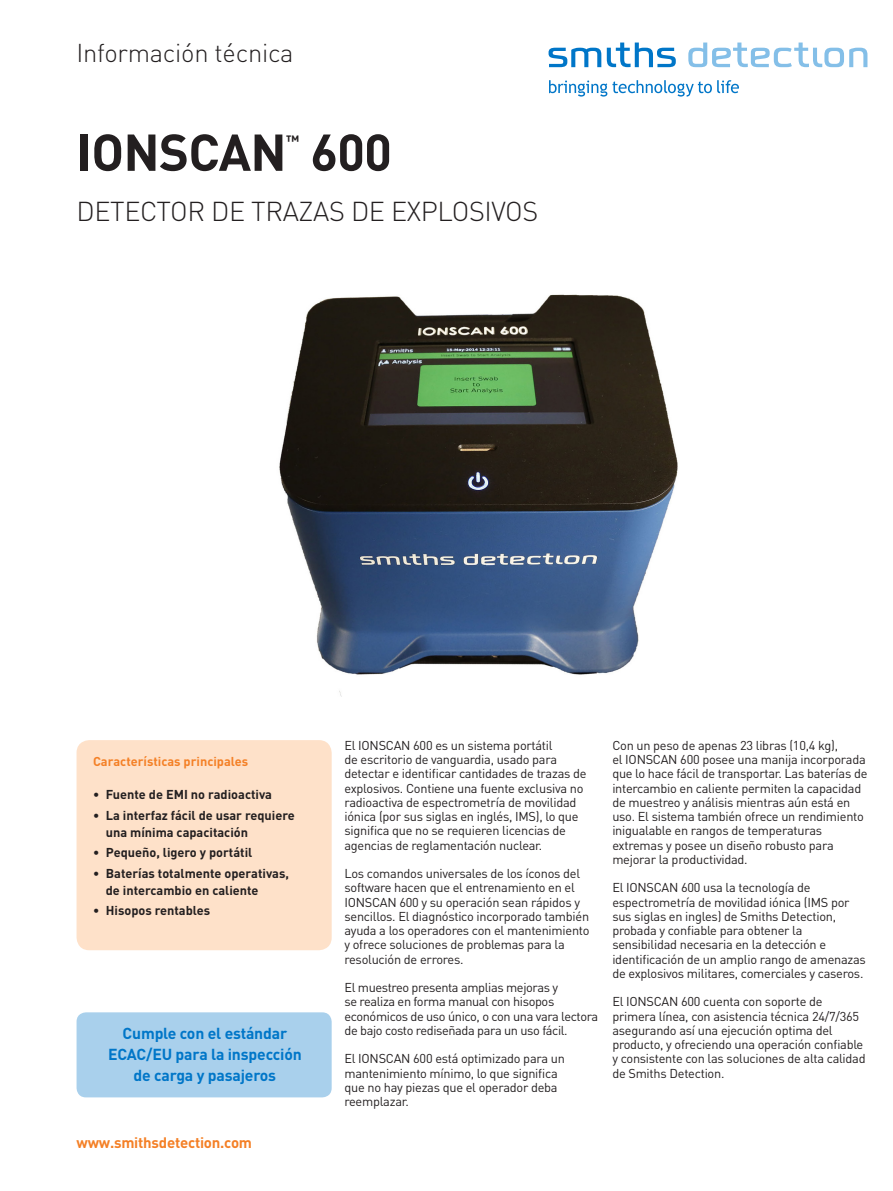
<style>
.page{position:relative;width:893px;height:1191px;background:#fff}
.page>*{position:absolute;margin:0;border:0;box-sizing:border-box;transform-origin:0 0}
.HeadLine{font:700 51px "DIN Pro";letter-spacing:-.015em;color:#231f20}
.SubLine{font:300 27px "DIN Pro";letter-spacing:-.015em;color:#231f20}
.TopLineFront{font:300 25.5px "DIN Pro";letter-spacing:-.01em;color:#231f20}
.TopLineFront-2{font:700 15.75px/21px "DIN Pro";letter-spacing:-.01em;color:#0076c8;text-align:center}
.Www{font:700 15px "DIN Pro";letter-spacing:-.015em;color:#f48026}
.HeadLine-2{font:700 14.85px "DIN Pro";color:#231f20}
.BodyText{font:12.75px/14.2px "DIN Pro";letter-spacing:-.02em;color:#231f20}
.t1{font:700 12.75px/16.5px "DIN Pro";color:#231f20}
.FeatureHighlights{font:700 12.75px "DIN Pro";color:#f48026}
</style>
<div class="page">
<svg style="left:549px;top:48px;width:52px;height:19px"></svg>
<svg style="left:607px;top:43px;width:69px;height:24px"></svg>
<svg style="left:688px;top:43px;width:179px;height:24px"></svg>
<svg style="left:549px;top:80px;width:190px;height:17px"></svg>
<img style="left:279px;top:294px;width:399px;height:403px">
<div style="left:77px;top:740px;width:255px;height:210px;background:#fee1c9;border-radius:13px"></div>
<div style="left:77px;top:1012px;width:255px;height:85px;background:#a9d0ec;border-radius:9px"></div>
<p class="TopLineFront" style="left:77px;top:35px;width:219px">Información técnica</p>
<p class="HeadLine" style="left:77px;top:118px;width:212px">IONSCAN</p>
<p class="HeadLine-2" style="left:286px;top:130px;width:15px">™</p>
<p class="HeadLine" style="left:310px;top:118px;width:83px">600</p>
<p class="SubLine" style="left:77px;top:193px;width:463px">DETECTOR DE TRAZAS DE EXPLOSIVOS</p>
<p class="FeatureHighlights" style="left:93px;top:753px;width:157px">Características principales</p>
<p class="t1" style="left:93px;top:786px;width:181px">• Fuente de EMI no radioactiva</p>
<p class="t1" style="left:106px;top:806px;width:190px;text-indent:-13px">• La interfaz fácil de usar requiere una mínima capacitación</p>
<p class="t1" style="left:93px;top:844px;width:161px">• Pequeño, ligero y portátil</p>
<p class="t1" style="left:106px;top:864px;width:185px;text-indent:-13px">• Baterías totalmente operativas, de intercambio en caliente</p>
<p class="t1" style="left:93px;top:902px;width:119px">• Hisopos rentables</p>
<p class="TopLineFront-2" style="left:108px;top:1021px;width:195px">Cumple con el estándar<br>ECAC/EU para la inspección de carga y pasajeros</p>
<p class="Www" style="left:77px;top:1131px;width:177px">www.smithsdetection.com</p>
<p class="BodyText" style="left:344px;top:737px;width:244px">El IONSCAN 600 es un sistema portátil<br>de escritorio de vanguardia, usado para detectar e identificar cantidades de trazas de explosivos. Contiene una fuente exclusiva no radioactiva de espectrometría de movilidad iónica (por sus siglas en inglés, IMS), lo que significa que no se requieren licencias de agencias de reglamentación nuclear.</p>
<p class="BodyText" style="left:344px;top:866px;width:247px">Los comandos universales de los íconos del software hacen que el entrenamiento en el IONSCAN 600 y su operación sean rápidos y sencillos. El diagnóstico incorporado también ayuda a los operadores con el mantenimiento y ofrece soluciones de problemas para la resolución de errores.</p>
<p class="BodyText" style="left:344px;top:980px;width:255px">El muestreo presenta amplias mejoras y<br>se realiza en forma manual con hisopos económicos de uso único, o con una vara lectora de bajo costo rediseñada para un uso fácil.</p>
<p class="BodyText" style="left:344px;top:1051px;width:222px">El IONSCAN 600 está optimizado para un mantenimiento mínimo, lo que significa que no hay piezas que el operador deba reemplazar.</p>
<p class="BodyText" style="left:612px;top:737px;width:257px">Con un peso de apenas 23 libras (10,4 kg),<br>el IONSCAN 600 posee una manija incorporada que lo hace fácil de transportar. Las baterías de intercambio en caliente permiten la capacidad de muestreo y análisis mientras aún está en uso. El sistema también ofrece un rendimiento inigualable en rangos de temperaturas extremas y posee un diseño robusto para mejorar la productividad.</p>
<p class="BodyText" style="left:612px;top:880px;width:255px">El IONSCAN 600 usa la tecnología de espectrometría de movilidad iónica (IMS por sus siglas en ingles) de Smiths Detection, probada y confiable para obtener la sensibilidad necesaria en la detección e identificación de un amplio rango de amenazas de explosivos militares, comerciales y caseros.</p>
<p class="BodyText" style="left:612px;top:994px;width:255px">El IONSCAN 600 cuenta con soporte de primera línea, con asistencia técnica 24/7/365 asegurando así una ejecución optima del producto, y ofreciendo una operación confiable y consistente con las soluciones de alta calidad de Smiths Detection.</p>
</div>
